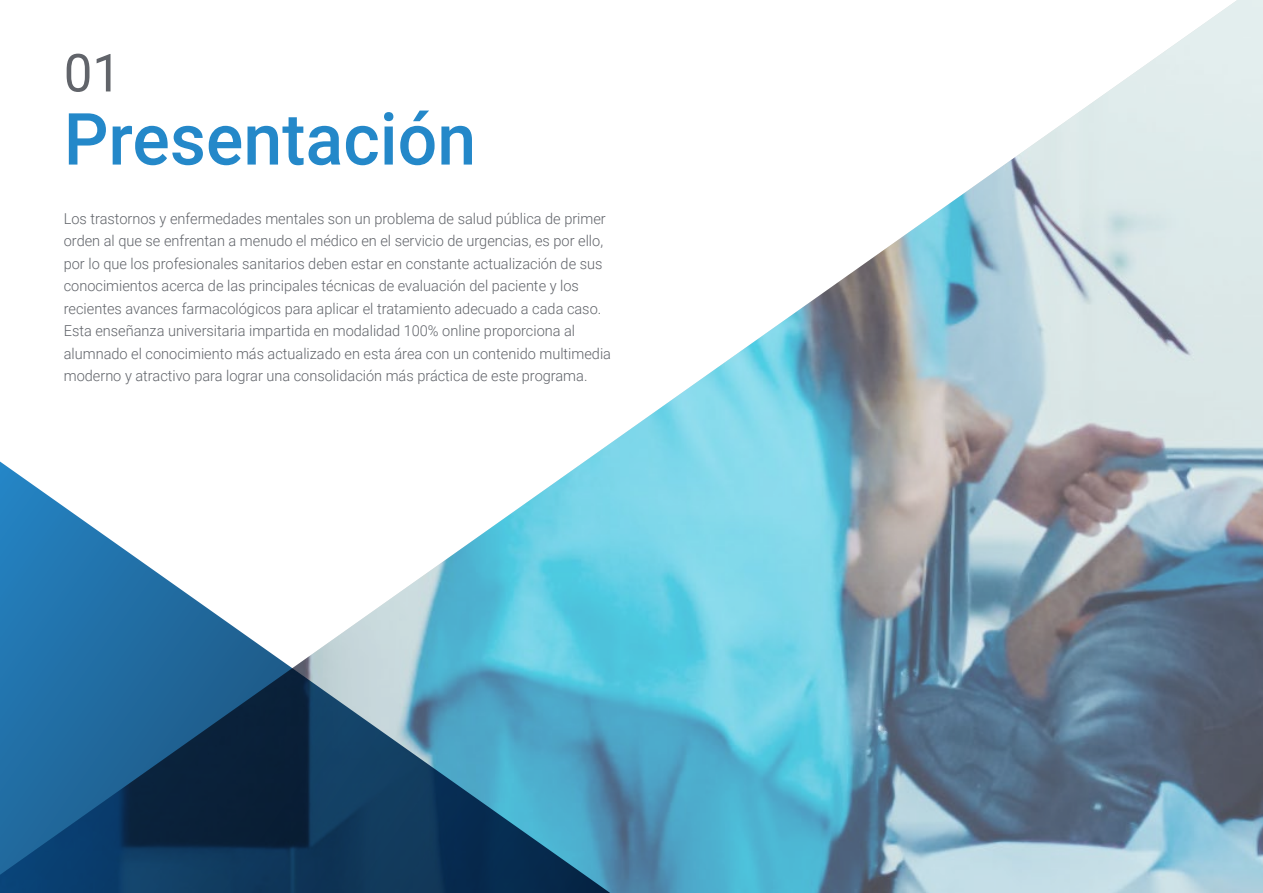
<style>
.page{position:relative;width:1263px;height:893px;background:#fff}
.page>*{position:absolute;margin:0;border:0;box-sizing:border-box;transform-origin:0 0}
.t1{font:500 72px "Roboto";color:#2488c9}
.t2{font:52.5px "Roboto";color:#61646a}
.t3{font:300 15px/22.5px "Roboto";color:#61646a}
</style>
<div class="page">
<img style="left:606px;top:0;width:657px;height:893px">
<svg style="left:0;top:446px;width:640px;height:447px"></svg>
<h2 class="t2" style="left:64px;top:36px;width:59px">01</h2>
<h1 class="t1" style="left:64px;top:89px;width:414px">Presentación</h1>
<p class="t3" style="left:64px;top:207px;width:549px">Los trastornos y enfermedades mentales son un problema de salud pública de primer orden al que se enfrentan a menudo el médico en el servicio de urgencias, es por ello, por lo que los profesionales sanitarios deben estar en constante actualización de sus conocimientos acerca de las principales técnicas de evaluación del paciente y los recientes avances farmacológicos para aplicar el tratamiento adecuado a cada caso.<br>Esta enseñanza universitaria impartida en modalidad 100% online proporciona al alumnado el conocimiento más actualizado en esta área con un contenido multimedia moderno y atractivo para lograr una consolidación más práctica de este programa.</p>
</div>
